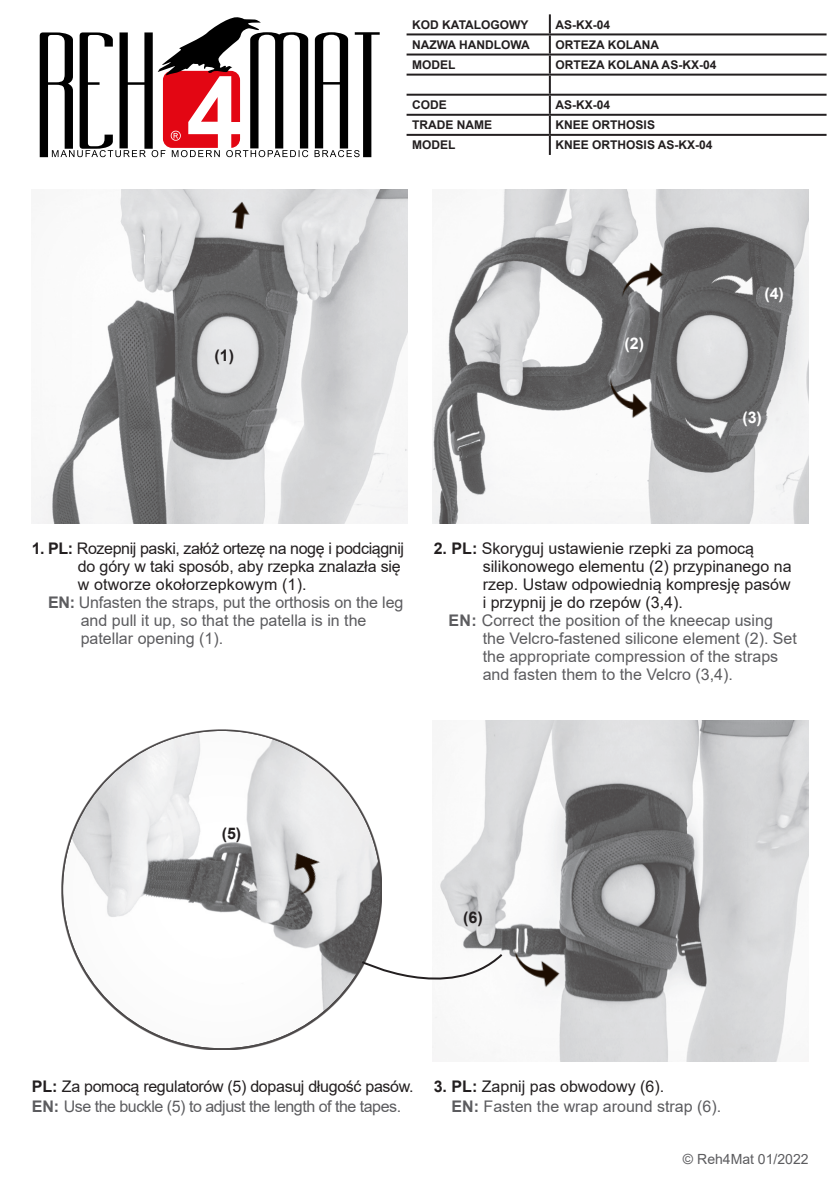
<style>
.page{position:relative;width:840px;height:1191px;background:#fff}
.page>*{position:absolute;margin:0;border:0;box-sizing:border-box;transform-origin:0 0}
.t1{font:16px "Arial";color:#5c5c5f}
.t2{font:16px "Arial";color:#231f20}
.t3{font:16px "Arial";letter-spacing:-.025em;color:#231f20}
.t4{font:16px "Arial";letter-spacing:-.03em;color:#5c5c5f}
.t5{font:16px "Arial";letter-spacing:-.02em;color:#231f20}
.t6{font:700 16px "Arial";color:#231f20}
.t7{font:700 16px "Arial";color:#fff}
.t8{font:14px "Arial";color:#5c5c5f}
.t9{font:700 12px "Arial";color:#231f20}
.s1{font-weight:700}
</style>
<div class="page">
<hr style="left:406px;top:33px;width:143px;height:2px;background:#231f20">
<hr style="left:549px;top:33px;width:277px;height:2px;background:#231f20">
<hr style="left:406px;top:54px;width:143px;height:2px;background:#231f20">
<hr style="left:549px;top:54px;width:277px;height:2px;background:#231f20">
<hr style="left:406px;top:74px;width:143px;height:2px;background:#231f20">
<hr style="left:549px;top:74px;width:277px;height:2px;background:#231f20">
<hr style="left:406px;top:94px;width:143px;height:2px;background:#231f20">
<hr style="left:549px;top:94px;width:277px;height:2px;background:#231f20">
<hr style="left:406px;top:114px;width:143px;height:2px;background:#231f20">
<hr style="left:549px;top:114px;width:277px;height:2px;background:#231f20">
<hr style="left:406px;top:134px;width:143px;height:2px;background:#231f20">
<hr style="left:549px;top:134px;width:277px;height:2px;background:#231f20">
<svg style="left:548px;top:14px;width:2px;height:141px"></svg>
<div style="left:31px;top:188px;width:378px;height:336px;background:#231f20;opacity:.04"></div>
<div style="left:432px;top:188px;width:378px;height:337px;background:#231f20;opacity:.04"></div>
<img style="left:222px;top:198px;width:37px;height:36px">
<div style="left:432px;top:718px;width:376px;height:345px;background:#231f20;opacity:.04"></div>
<div style="left:63px;top:727px;width:320px;height:322px;background:#231f20;opacity:.04"></div>
<svg style="left:360px;top:952px;width:144px;height:51px"></svg>
<img style="left:265px;top:843px;width:84px;height:57px">
<svg style="left:230px;top:865px;width:35px;height:35px"></svg>
<svg style="left:40px;top:17px;width:339px;height:140px"></svg>
<img style="left:506px;top:944px;width:59px;height:52px">
<img style="left:602px;top:373px;width:48px;height:56px">
<img style="left:614px;top:253px;width:54px;height:48px">
<svg style="left:672px;top:394px;width:67px;height:66px;background:#6b6b6b"></svg>
<svg style="left:699px;top:247px;width:70px;height:70px;background:#676667"></svg>
<p class="t9" style="left:412px;top:16px;width:118px">KOD KATALOGOWY</p>
<p class="t9" style="left:555px;top:16px;width:56px">AS-KX-04</p>
<p class="t9" style="left:412px;top:36px;width:119px">NAZWA HANDLOWA</p>
<p class="t9" style="left:555px;top:36px;width:105px">ORTEZA KOLANA</p>
<p class="t9" style="left:412px;top:56px;width:45px">MODEL</p>
<p class="t9" style="left:555px;top:56px;width:162px">ORTEZA KOLANA AS-KX-04</p>
<p class="t9" style="left:412px;top:96px;width:36px">CODE</p>
<p class="t9" style="left:555px;top:96px;width:56px">AS-KX-04</p>
<p class="t9" style="left:412px;top:116px;width:81px">TRADE NAME</p>
<p class="t9" style="left:555px;top:116px;width:101px">KNEE ORTHOSIS</p>
<p class="t9" style="left:412px;top:137px;width:45px">MODEL</p>
<p class="t9" style="left:555px;top:137px;width:158px">KNEE ORTHOSIS AS-KX-04</p>
<p class="t6" style="left:214px;top:344px;width:21px">(1)</p>
<p class="t7" style="left:624px;top:332px;width:21px">(2)</p>
<p class="t7" style="left:764px;top:282px;width:21px">(4)</p>
<p class="t7" style="left:742px;top:406px;width:21px">(3)</p>
<p class="t3" style="left:32px;top:537px;width:373px"><span class="s1">1. PL:</span> Rozepnij paski, załóż ortezę na nogę i podciągnij</p>
<p class="t2" style="left:78px;top:555px;width:324px">do góry w taki sposób, aby rzepka znalazła się</p>
<p class="t2" style="left:78px;top:573px;width:230px">w otworze okołorzepkowym (1).</p>
<p class="t1" style="left:48px;top:591px;width:356px"><span class="s1">EN:</span> Unfasten the straps, put the orthosis on the leg</p>
<p class="t1" style="left:81px;top:609px;width:287px">and pull it up, so that the patella is in the</p>
<p class="t1" style="left:81px;top:627px;width:144px">patellar opening (1).</p>
<p class="t2" style="left:433px;top:537px;width:322px"><span class="s1">2. PL:</span> Skoryguj ustawienie rzepki za pomocą</p>
<p class="t2" style="left:482px;top:555px;width:310px">silikonowego elementu (2) przypinanego na</p>
<p class="t2" style="left:482px;top:573px;width:309px">rzep. Ustaw odpowiednią kompresję pasów</p>
<p class="t2" style="left:482px;top:591px;width:202px">i przypnij je do rzepów (3,4).</p>
<p class="t1" style="left:448px;top:609px;width:326px"><span class="s1">EN:</span> Correct the position of the kneecap using</p>
<p class="t1" style="left:482px;top:627px;width:315px">the Velcro-fastened silicone element (2). Set</p>
<p class="t1" style="left:482px;top:645px;width:297px">the appropriate compression of the straps</p>
<p class="t1" style="left:482px;top:663px;width:251px">and fasten them to the Velcro (3,4).</p>
<p class="t6" style="left:222px;top:821px;width:21px">(5)</p>
<p class="t6" style="left:463px;top:906px;width:21px">(6)</p>
<p class="t5" style="left:32px;top:1075px;width:383px"><span class="s1">PL:</span> Za pomocą regulatorów (5) dopasuj długość pasów.</p>
<p class="t4" style="left:32px;top:1095px;width:371px"><span class="s1">EN:</span> Use the buckle (5) to adjust the length of the tapes.</p>
<p class="t2" style="left:433px;top:1075px;width:232px"><span class="s1">3. PL:</span> Zapnij pas obwodowy (6).</p>
<p class="t1" style="left:451px;top:1095px;width:271px"><span class="s1">EN:</span> Fasten the wrap around strap (6).</p>
<p class="t8" style="left:682px;top:1149px;width:127px">© Reh4Mat 01/2022</p>
</div>
